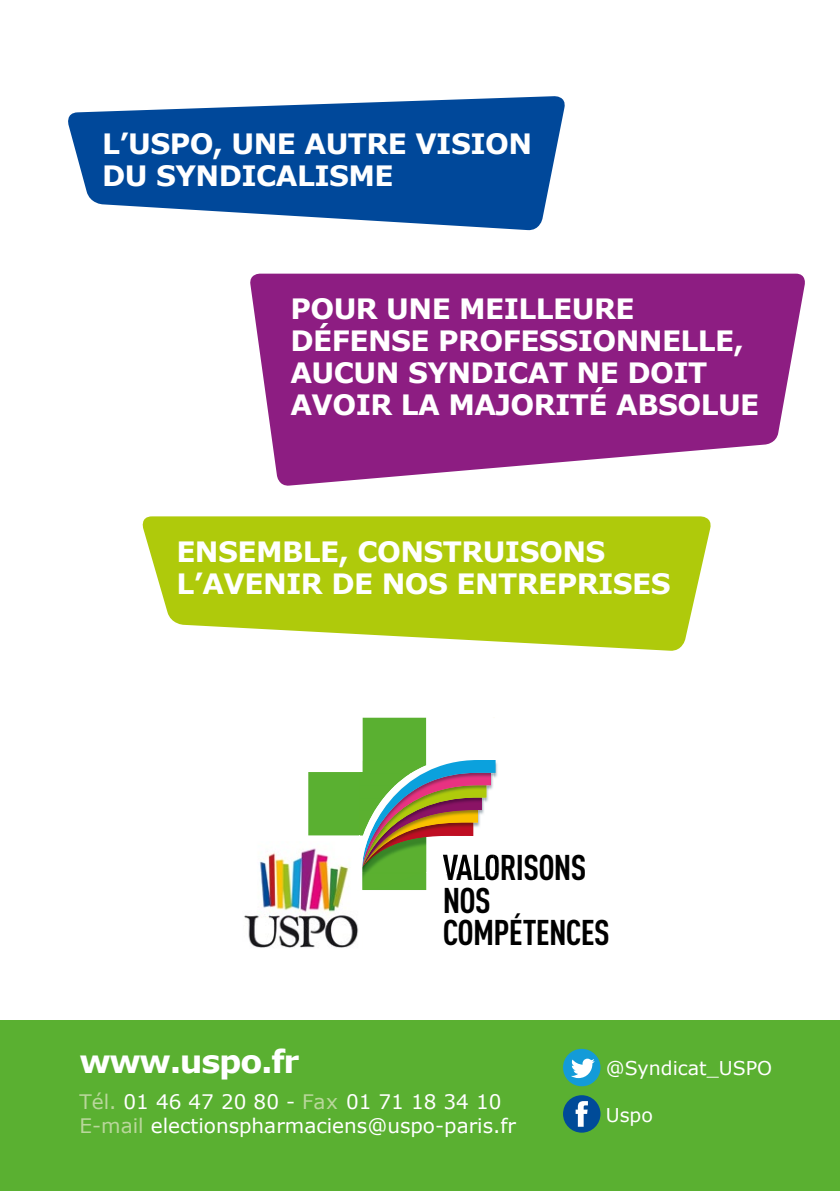
<style>
.page{position:relative;width:840px;height:1191px;background:#fff}
.page>*{position:absolute;margin:0;border:0;box-sizing:border-box;transform-origin:0 0}
.t1{font:700 35.2px/32.8px "DIN Cond";letter-spacing:-.02em;color:#000}
.t2{font:700 32px "Verdana";letter-spacing:-.04em;color:#fff}
.t3{font:700 28px/32px "Verdana";letter-spacing:-.02em;color:#fff}
.t4{font:20px/24px "Verdana";color:#fff}
.t5{font:19px "Verdana";color:#fff}
.s1{color:#b9d79b}
</style>
<div class="page">
<div style="left:0;top:1020px;width:839px;height:171px;background:#5ab031"></div>
<div style="left:562px;top:1048px;width:38px;height:38px;background:#139bd8;border-radius:50%"></div>
<svg style="left:571px;top:1058px;width:23px;height:20px"></svg>
<div style="left:562px;top:1095px;width:38px;height:37px;background:#004b98;border-radius:50%"></div>
<svg style="left:575px;top:1101px;width:12px;height:25px"></svg>
<svg style="left:142px;top:516px;width:569px;height:135px;background:#bad12e"></svg>
<svg style="left:68px;top:96px;width:497px;height:135px;fill:#00489a"></svg>
<svg style="left:250px;top:274px;width:555px;height:212px;background:#9d3d93"></svg>
<img style="left:244px;top:850px;width:115px;height:98px">
<img style="left:495px;top:855px;width:3px;height:18px">
<svg style="left:308px;top:717px;width:187px;height:174px"></svg>
<p class="t3" style="left:102px;top:128px;width:431px">L’USPO, UNE AUTRE VISION<br>DU SYNDICALISME</p>
<p class="t3" style="left:290px;top:293px;width:470px">POUR UNE MEILLEURE<br>DÉFENSE PROFESSIONNELLE,<br>AUCUN SYNDICAT NE DOIT<br>AVOIR LA MAJORITÉ ABSOLUE</p>
<p class="t3" style="left:176px;top:536px;width:495px">ENSEMBLE, CONSTRUISONS<br>L’AVENIR DE NOS ENTREPRISES</p>
<p class="t1" style="left:442px;top:850px;width:168px">VALORISONS<br>NOS<br>COMPÉTENCES</p>
<p class="t2" style="left:79px;top:1040px;width:221px">www.uspo.fr</p>
<p class="t4" style="left:79px;top:1089px;width:438px"><span class="s1">Tél.</span> 01 46 47 20 80 - <span class="s1">Fax</span> 01 71 18 34 10<br><span class="s1">E-mail</span> electionspharmaciens@uspo-paris.fr</p>
<p class="t5" style="left:605px;top:1056px;width:168px">@Syndicat_USPO</p>
<p class="t5" style="left:605px;top:1102px;width:49px">Uspo</p>
</div>
